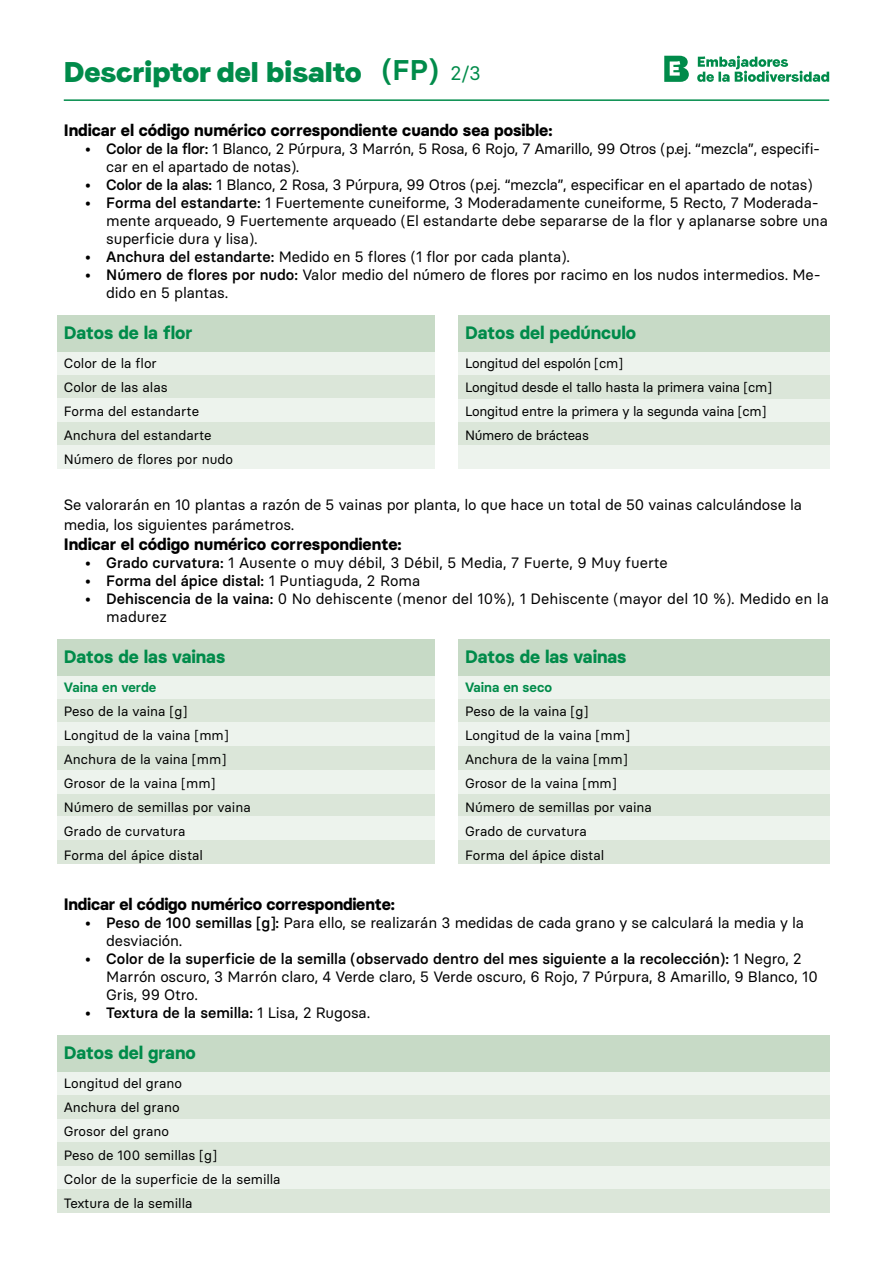
<style>
.page{position:relative;width:893px;height:1263px;background:#fff}
.page>*{position:absolute;margin:0;border:0;box-sizing:border-box;transform-origin:0 0}
.t1{font:28.5px "Faro Display Lucky";color:#008b4a}
.t2{font:700 18px "Basier Circle";color:#008b4a}
.t3{font:700 16.5px "Basier Circle";color:#000}
.t4{font:15px/18px "Basier Circle";letter-spacing:-.01em;color:#000}
.t5{font:500 15px "Basier Circle";color:#000}
.t6{font:13.5px/24px "Basier Circle";color:#000}
.t7{font:13.5px/24px "Basier Circle";letter-spacing:-.02em;color:#000}
.t8{font:600 13.5px "Basier Circle";color:#008b4a}
.s1{font-family:"Basier Circle";font-weight:600}
.s2{font-family:"Basier Circle";font-size:19.5px}
.s3{font-weight:500}
.s4{font-weight:400}
</style>
<div class="page">
<div style="left:57px;top:352px;width:378px;height:23px;background:#edf3ed"></div>
<div style="left:57px;top:1072px;width:772px;height:23px;background:#edf3ed"></div>
<div style="left:57px;top:1119px;width:772px;height:23px;background:#edf3ed"></div>
<div style="left:57px;top:1165px;width:772px;height:24px;background:#edf3ed"></div>
<div style="left:57px;top:676px;width:378px;height:23px;background:#edf3ed"></div>
<div style="left:458px;top:676px;width:371px;height:23px;background:#edf3ed"></div>
<div style="left:458px;top:352px;width:371px;height:23px;background:#edf3ed"></div>
<div style="left:57px;top:375px;width:378px;height:24px;background:#dbe6d9"></div>
<div style="left:57px;top:1095px;width:772px;height:24px;background:#dbe6d9"></div>
<div style="left:57px;top:1142px;width:772px;height:23px;background:#dbe6d9"></div>
<div style="left:57px;top:1189px;width:772px;height:23px;background:#dbe6d9"></div>
<div style="left:57px;top:699px;width:378px;height:24px;background:#dbe6d9"></div>
<div style="left:458px;top:699px;width:371px;height:24px;background:#dbe6d9"></div>
<div style="left:57px;top:793px;width:378px;height:24px;background:#dbe6d9"></div>
<div style="left:458px;top:793px;width:371px;height:24px;background:#dbe6d9"></div>
<div style="left:458px;top:375px;width:371px;height:24px;background:#dbe6d9"></div>
<div style="left:57px;top:399px;width:378px;height:23px;background:#edf3ed"></div>
<div style="left:57px;top:723px;width:378px;height:23px;background:#edf3ed"></div>
<div style="left:458px;top:723px;width:371px;height:23px;background:#edf3ed"></div>
<div style="left:57px;top:817px;width:378px;height:23px;background:#edf3ed"></div>
<div style="left:458px;top:817px;width:371px;height:23px;background:#edf3ed"></div>
<div style="left:458px;top:399px;width:371px;height:23px;background:#edf3ed"></div>
<div style="left:57px;top:422px;width:378px;height:24px;background:#dbe6d9"></div>
<div style="left:57px;top:746px;width:378px;height:24px;background:#dbe6d9"></div>
<div style="left:458px;top:746px;width:371px;height:24px;background:#dbe6d9"></div>
<div style="left:57px;top:840px;width:378px;height:23px;background:#dbe6d9"></div>
<div style="left:458px;top:840px;width:371px;height:23px;background:#dbe6d9"></div>
<div style="left:458px;top:422px;width:371px;height:24px;background:#dbe6d9"></div>
<div style="left:57px;top:446px;width:378px;height:23px;background:#edf3ed"></div>
<div style="left:57px;top:770px;width:378px;height:23px;background:#edf3ed"></div>
<div style="left:458px;top:770px;width:371px;height:23px;background:#edf3ed"></div>
<div style="left:458px;top:446px;width:371px;height:23px;background:#edf3ed"></div>
<hr style="left:64px;top:99px;width:765px;height:2px;background:#008b4a">
<div style="left:57px;top:316px;width:378px;height:36px;background:#c7dac6"></div>
<div style="left:57px;top:640px;width:378px;height:36px;background:#c7dac6"></div>
<div style="left:57px;top:1036px;width:772px;height:36px;background:#c7dac6"></div>
<div style="left:458px;top:316px;width:371px;height:36px;background:#c7dac6"></div>
<div style="left:458px;top:640px;width:371px;height:36px;background:#c7dac6"></div>
<svg style="left:697px;top:56px;width:132px;height:26px"></svg>
<svg style="left:664px;top:56px;width:25px;height:26px"></svg>
<h1 class="t1" style="left:64px;top:50px;width:419px">Descriptor del bisalto <span class="s1">(FP)</span> <span class="s2">2/3</span></h1>
<p class="t3" style="left:64px;top:120px;width:490px">Indicar el código numérico correspondiente cuando sea posible:</p>
<p class="t4" style="left:106px;top:139px;width:715px;text-indent:-21px"><span class="s3">• Color de la flor:</span> 1 Blanco, 2 Púrpura, 3 Marrón, 5 Rosa, 6 Rojo, 7 Amarillo, 99 Otros (p.ej. “mezcla”, especifi&shy;car en el apartado de notas).</p>
<p class="t4" style="left:85px;top:175px;width:729px"><span class="s3">• Color de la alas:</span> 1 Blanco, 2 Rosa, 3 Púrpura, 99 Otros (p.ej. “mezcla”, especificar en el apartado de notas)</p>
<p class="t4" style="left:106px;top:193px;width:723px;text-indent:-21px"><span class="s3">• Forma del estandarte:</span> 1 Fuertemente cuneiforme, 3 Moderadamente cuneiforme, 5 Recto, 7 Moderada&shy;mente arqueado, 9 Fuertemente arqueado (El estandarte debe separarse de la flor y aplanarse sobre una superficie dura y lisa).</p>
<p class="t4" style="left:85px;top:247px;width:487px"><span class="s3">• Anchura del estandarte:</span> Medido en 5 flores (1 flor por cada planta).</p>
<p class="t4" style="left:106px;top:265px;width:716px;text-indent:-21px"><span class="s3">• Número de flores por nudo:</span> Valor medio del número de flores por racimo en los nudos intermedios. Me&shy;dido en 5 plantas.</p>
<p class="t2" style="left:64px;top:321px;width:130px">Datos de la flor</p>
<p class="t6" style="left:64px;top:351px;width:171px">Color de la flor<br>Color de las alas<br>Forma del estandarte<br>Anchura del estandarte<br>Número de flores por nudo</p>
<p class="t2" style="left:465px;top:321px;width:173px">Datos del pedúnculo</p>
<p class="t7" style="left:465px;top:351px;width:308px">Longitud del espolón [cm]<br>Longitud desde el tallo hasta la primera vaina [cm] Longitud entre la primera y la segunda vaina [cm] Número de brácteas</p>
<p class="t4" style="left:64px;top:495px;width:740px;line-height:19.8px">Se valorarán en 10 plantas a razón de 5 vainas por planta, lo que hace un total de 50 vainas calculándose la media, los siguientes parámetros.</p>
<p class="t3" style="left:64px;top:534px;width:339px">Indicar el código numérico correspondiente:</p>
<p class="t4" style="left:85px;top:553px;width:584px"><span class="s3">• Grado curvatura:</span> 1 Ausente o muy débil, 3 Débil, 5 Media, 7 Fuerte, 9 Muy fuerte</p>
<p class="t5" style="left:85px;top:571px;width:337px">• Forma del ápice distal: <span class="s4">1 Puntiaguda, 2 Roma</span></p>
<p class="t4" style="left:106px;top:589px;width:724px;text-indent:-21px"><span class="s3">• Dehiscencia de la vaina:</span> 0 No dehiscente (menor del 10%), 1 Dehiscente (mayor del 10 %). Medido en la madurez</p>
<p class="t2" style="left:64px;top:645px;width:163px">Datos de las vainas</p>
<p class="t8" style="left:64px;top:679px;width:94px">Vaina en verde</p>
<p class="t6" style="left:64px;top:699px;width:189px">Peso de la vaina [g]<br>Longitud de la vaina [mm]<br>Anchura de la vaina [mm]<br>Grosor de la vaina [mm]<br>Número de semillas por vaina<br>Grado de curvatura<br>Forma del ápice distal</p>
<p class="t2" style="left:465px;top:645px;width:163px">Datos de las vainas</p>
<p class="t8" style="left:465px;top:679px;width:89px">Vaina en seco</p>
<p class="t6" style="left:465px;top:699px;width:189px">Peso de la vaina [g]<br>Longitud de la vaina [mm]<br>Anchura de la vaina [mm]<br>Grosor de la vaina [mm]<br>Número de semillas por vaina<br>Grado de curvatura<br>Forma del ápice distal</p>
<p class="t3" style="left:64px;top:894px;width:332px">Indicar el código numérico correspondiente:</p>
<p class="t4" style="left:106px;top:913px;width:699px;text-indent:-21px"><span class="s3">• Peso de 100 semillas [g]:</span> Para ello, se realizarán 3 medidas de cada grano y se calculará la media y la desviación.</p>
<p class="t4" style="left:106px;top:949px;width:713px;text-indent:-21px"><span class="s3">• Color de la superficie de la semilla (observado dentro del mes siguiente a la recolección):</span> 1 Negro, 2<br>Marrón oscuro, 3 Marrón claro, 4 Verde claro, 5 Verde oscuro, 6 Rojo, 7 Púrpura, 8 Amarillo, 9 Blanco, 10<br>Gris, 99 Otro.</p>
<p class="t5" style="left:85px;top:1003px;width:287px">• Textura de la semilla: <span class="s4">1 Lisa, 2 Rugosa.</span></p>
<p class="t2" style="left:64px;top:1041px;width:134px">Datos del grano</p>
<p class="t6" style="left:64px;top:1071px;width:218px">Longitud del grano<br>Anchura del grano<br>Grosor del grano<br>Peso de 100 semillas [g]<br>Color de la superficie de la semilla<br>Textura de la semilla</p>
</div>
